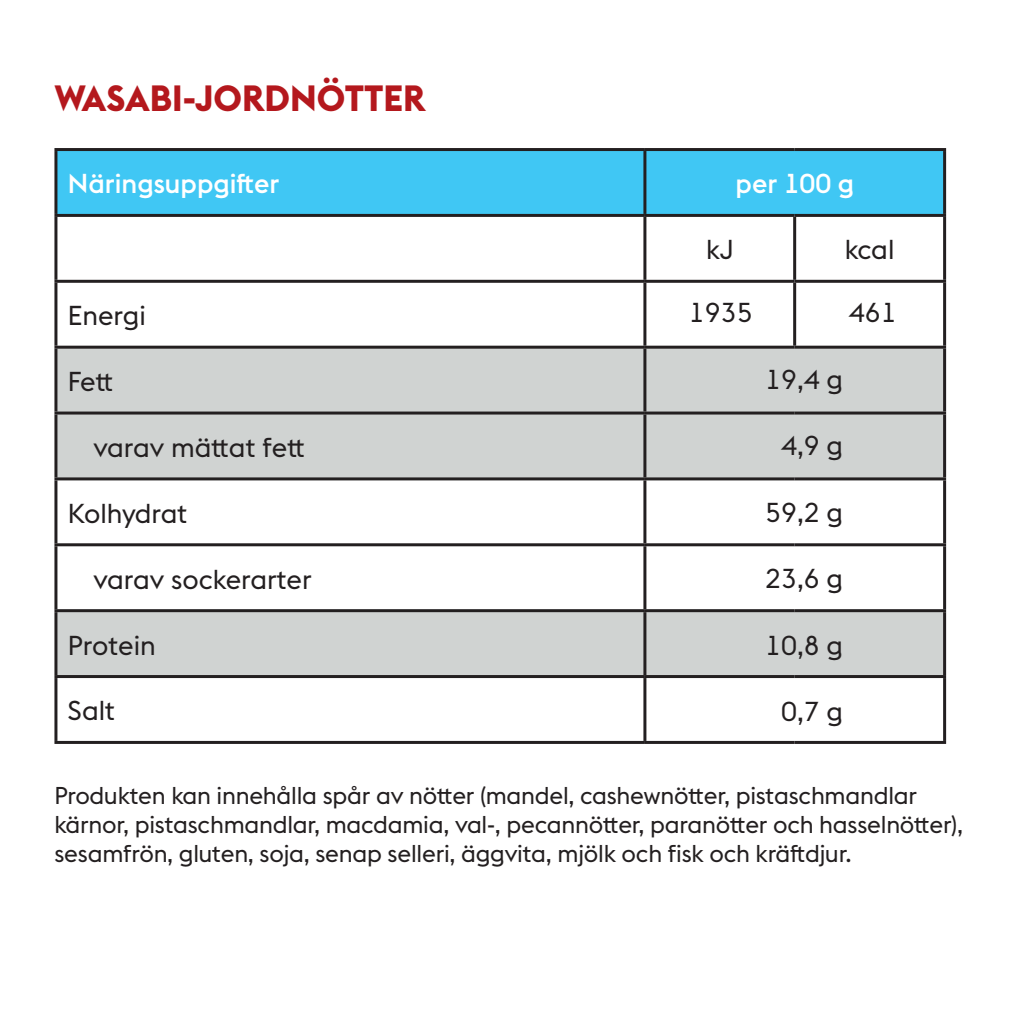
<style>
.page{position:relative;width:1021px;height:1021px;background:#fff}
.page>*{position:absolute;margin:0;border:0;box-sizing:border-box;transform-origin:0 0}
.t1{font:700 36px "Euclid FA";color:#b4181d}
.t2{font:27px "Euclid FA";color:#231f20}
.t3{font:500 27px "Euclid FA";color:#fff}
.t4{font:24px/28.8px "Euclid FA";letter-spacing:-.01em;color:#231f20}
</style>
<div class="page">
<div style="left:57px;top:151px;width:886px;height:63px;background:#40c7f4"></div>
<svg style="left:57px;top:348px;width:886px;height:327px;fill:#d0d3d2"></svg>
<hr style="left:54px;top:148px;width:591px;height:3px;background:#231f20">
<hr style="left:54px;top:151px;width:3px;height:63px;background:#231f20">
<hr style="left:645px;top:148px;width:149px;height:3px;background:#231f20">
<hr style="left:643px;top:151px;width:3px;height:63px;background:#231f20">
<hr style="left:794px;top:148px;width:152px;height:3px;background:#231f20">
<hr style="left:943px;top:151px;width:3px;height:63px;background:#231f20">
<hr style="left:54px;top:214px;width:591px;height:3px;background:#231f20">
<hr style="left:54px;top:217px;width:3px;height:63px;background:#231f20">
<hr style="left:645px;top:214px;width:149px;height:3px;background:#231f20">
<hr style="left:643px;top:217px;width:3px;height:63px;background:#231f20">
<hr style="left:794px;top:214px;width:152px;height:3px;background:#231f20">
<hr style="left:793px;top:217px;width:3px;height:63px;background:#231f20">
<hr style="left:943px;top:217px;width:3px;height:63px;background:#231f20">
<hr style="left:54px;top:280px;width:591px;height:3px;background:#231f20">
<hr style="left:54px;top:283px;width:3px;height:62px;background:#231f20">
<hr style="left:645px;top:280px;width:149px;height:3px;background:#231f20">
<hr style="left:643px;top:283px;width:3px;height:62px;background:#231f20">
<hr style="left:794px;top:280px;width:152px;height:3px;background:#231f20">
<hr style="left:793px;top:283px;width:3px;height:62px;background:#231f20">
<hr style="left:943px;top:283px;width:3px;height:62px;background:#231f20">
<hr style="left:54px;top:345px;width:591px;height:3px;background:#231f20">
<hr style="left:54px;top:348px;width:3px;height:63px;background:#231f20">
<hr style="left:645px;top:345px;width:149px;height:3px;background:#231f20">
<hr style="left:643px;top:348px;width:3px;height:63px;background:#231f20">
<hr style="left:794px;top:345px;width:152px;height:3px;background:#231f20">
<hr style="left:943px;top:348px;width:3px;height:63px;background:#231f20">
<hr style="left:54px;top:411px;width:591px;height:3px;background:#231f20">
<hr style="left:54px;top:414px;width:3px;height:63px;background:#231f20">
<hr style="left:645px;top:411px;width:149px;height:3px;background:#231f20">
<hr style="left:643px;top:414px;width:3px;height:63px;background:#231f20">
<hr style="left:794px;top:411px;width:152px;height:3px;background:#231f20">
<hr style="left:943px;top:414px;width:3px;height:63px;background:#231f20">
<hr style="left:54px;top:477px;width:591px;height:3px;background:#231f20">
<hr style="left:54px;top:480px;width:3px;height:63px;background:#231f20">
<hr style="left:645px;top:477px;width:149px;height:3px;background:#231f20">
<hr style="left:643px;top:480px;width:3px;height:63px;background:#231f20">
<hr style="left:794px;top:477px;width:152px;height:3px;background:#231f20">
<hr style="left:943px;top:480px;width:3px;height:63px;background:#231f20">
<hr style="left:54px;top:543px;width:591px;height:3px;background:#231f20">
<hr style="left:54px;top:546px;width:3px;height:63px;background:#231f20">
<hr style="left:645px;top:543px;width:149px;height:3px;background:#231f20">
<hr style="left:643px;top:546px;width:3px;height:63px;background:#231f20">
<hr style="left:794px;top:543px;width:152px;height:3px;background:#231f20">
<hr style="left:943px;top:546px;width:3px;height:63px;background:#231f20">
<hr style="left:54px;top:609px;width:591px;height:3px;background:#231f20">
<hr style="left:54px;top:612px;width:3px;height:63px;background:#231f20">
<hr style="left:645px;top:609px;width:149px;height:3px;background:#231f20">
<hr style="left:643px;top:612px;width:3px;height:63px;background:#231f20">
<hr style="left:794px;top:609px;width:152px;height:3px;background:#231f20">
<hr style="left:943px;top:612px;width:3px;height:63px;background:#231f20">
<hr style="left:54px;top:675px;width:591px;height:3px;background:#231f20">
<hr style="left:54px;top:678px;width:3px;height:63px;background:#231f20">
<hr style="left:645px;top:675px;width:149px;height:3px;background:#231f20">
<hr style="left:643px;top:678px;width:3px;height:63px;background:#231f20">
<hr style="left:794px;top:675px;width:152px;height:3px;background:#231f20">
<hr style="left:943px;top:678px;width:3px;height:63px;background:#231f20">
<hr style="left:54px;top:741px;width:591px;height:3px;background:#231f20">
<hr style="left:645px;top:741px;width:149px;height:3px;background:#231f20">
<hr style="left:794px;top:741px;width:152px;height:3px;background:#231f20">
<h1 class="t1" style="left:54px;top:77px;width:373px">WASABI-JORDNÖTTER</h1>
<p class="t3" style="left:68px;top:168px;width:213px">Näringsuppgifter</p>
<p class="t3" style="left:735px;top:168px;width:120px">per 100 g</p>
<p class="t2" style="left:706px;top:234px;width:29px">kJ</p>
<p class="t2" style="left:844px;top:234px;width:51px">kcal</p>
<p class="t2" style="left:68px;top:300px;width:79px">Energi</p>
<p class="t2" style="left:689px;top:297px;width:65px">1935</p>
<p class="t2" style="left:848px;top:297px;width:49px">461</p>
<p class="t2" style="left:68px;top:366px;width:47px">Fett</p>
<p class="t2" style="left:765px;top:364px;width:79px">19,4 g</p>
<p class="t2" style="left:93px;top:432px;width:213px">varav mättat fett</p>
<p class="t2" style="left:781px;top:430px;width:63px">4,9 g</p>
<p class="t2" style="left:68px;top:497px;width:121px">Kolhydrat</p>
<p class="t2" style="left:765px;top:496px;width:79px">59,2 g</p>
<p class="t2" style="left:93px;top:563px;width:220px">varav sockerarter</p>
<p class="t2" style="left:765px;top:563px;width:79px">23,6 g</p>
<p class="t2" style="left:68px;top:629px;width:89px">Protein</p>
<p class="t2" style="left:765px;top:629px;width:79px">10,8 g</p>
<p class="t2" style="left:68px;top:695px;width:49px">Salt</p>
<p class="t2" style="left:781px;top:696px;width:63px">0,7 g</p>
<p class="t4" style="left:54px;top:781px;width:910px">Produkten kan innehålla spår av nötter (mandel, cashewnötter, pistaschmandlar kärnor, pistaschmandlar, macdamia, val-, pecannötter, paranötter och hasselnötter), sesamfrön, gluten, soja, senap selleri, äggvita, mjölk och fisk och kräftdjur.</p>
</div>
